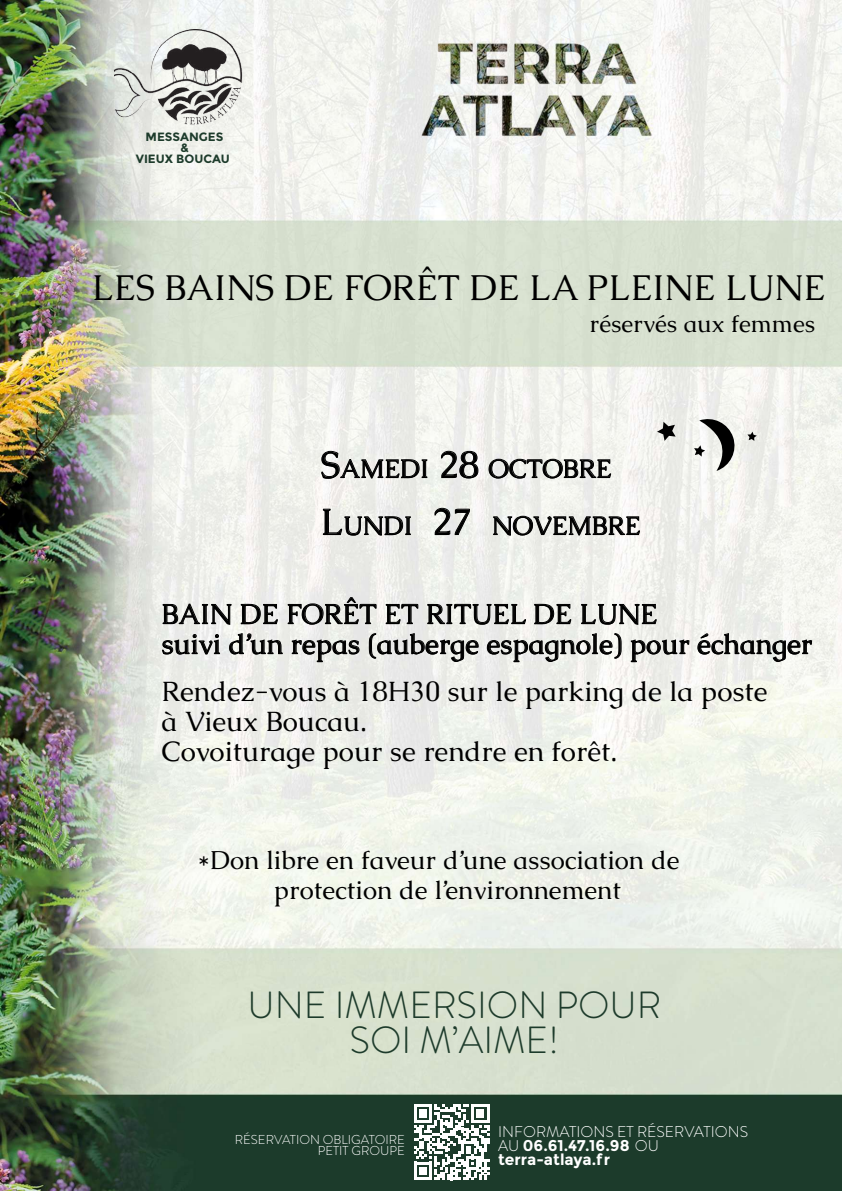
<style>
.page{position:relative;width:842px;height:1191px;background:#fff}
.page>*{position:absolute;margin:0;border:0;box-sizing:border-box;transform-origin:0 0}
.t1{font:300 37.8px/34.6px "Brandon Grotesque";color:#1d3b2b;text-align:center}
.t2{font:36px "Caudex";color:#000}
.t3{font:28px/30px "Caudex";color:#000}
.t4{font:26px/30px "Caudex";color:#000}
.t5{font:25.9px "Caudex";color:#000}
.t6{font:24px "Caudex";color:#000}
.t7{font:700 15.5px/14.2px "Montserrat";color:#fff}
.t8{font:300 15.5px "Brandon Grotesque";color:#fff}
.t9{font:300 12.9px/11.8px "Brandon Grotesque";color:#fff;text-align:right}
.t10{font:700 12px/11px "Montserrat";color:#1d3b2b;text-align:center}
.s1{font-size:37px}
.s2{font-family:"Brandon Grotesque";font-weight:300}
</style>
<div class="page">
<img style="left:0;top:0;width:841px;height:1190px">
<svg style="left:414px;top:1104px;width:75px;height:76px"></svg>
<img style="left:114px;top:30px;width:133px;height:102px">
<svg style="left:321px;top:451px;width:106px;height:27px"></svg>
<svg style="left:441px;top:451px;width:37px;height:27px"></svg>
<svg style="left:489px;top:459px;width:122px;height:26px"></svg>
<svg style="left:162px;top:581px;width:528px;height:92px"></svg>
<svg style="left:697px;top:617px;width:116px;height:47px"></svg>
<svg style="left:323px;top:509px;width:88px;height:26px;background:#bcbdba"></svg>
<svg style="left:435px;top:508px;width:35px;height:27px"></svg>
<svg style="left:493px;top:516px;width:147px;height:26px"></svg>
<svg style="left:657px;top:422px;width:19px;height:19px"></svg>
<svg style="left:694px;top:416px;width:44px;height:55px"></svg>
<svg style="left:747px;top:432px;width:10px;height:9px"></svg>
<p class="t10" style="left:136px;top:131px;width:95px">MESSANGES<br>&amp;<br>VIEUX BOUCAU</p>
<p class="t2" style="left:92px;top:265px;width:735px">LES BAINS DE FORÊT DE LA PLEINE LUNE</p>
<p class="t6" style="left:590px;top:308px;width:227px">réservés aux femmes</p>
<p class="t5" style="left:321px;top:452px;width:293px"><span class="s1">S</span>AMEDI <span class="s1">28</span> OCTOBRE</p>
<p class="t5" style="left:321px;top:509px;width:321px"><span class="s1">L</span>UNDI <span class="s1">27</span> NOVEMBRE</p>
<p class="t3" style="left:162px;top:599px;width:652px">BAIN DE FORÊT ET RITUEL DE LUNE<br>suivi d’un repas (auberge espagnole) pour échanger</p>
<p class="t3" style="left:162px;top:676px;width:607px">Rendez-vous à 18H30 sur le parking de la poste à Vieux Boucau.<br>Covoiturage pour se rendre en forêt.</p>
<p class="t4" style="left:274px;top:844px;width:407px;text-indent:-77px">*Don libre en faveur d’une association de protection de l’environnement</p>
<h1 class="t1" style="left:248px;top:988px;width:415px">UNE IMMERSION POUR<br>SOI M’AIME!</h1>
<p class="t9" style="left:235px;top:1133px;width:172px">RÉSERVATION OBLIGATOIRE<br>PETIT GROUPE</p>
<p class="t8" style="left:498px;top:1120px;width:251px">INFORMATIONS ET RÉSERVATIONS</p>
<p class="t7" style="left:498px;top:1138px;width:162px"><span class="s2">AU</span> 06.61.47.16.98 <span class="s2">OU </span>terra-atlaya.fr</p>
</div>
